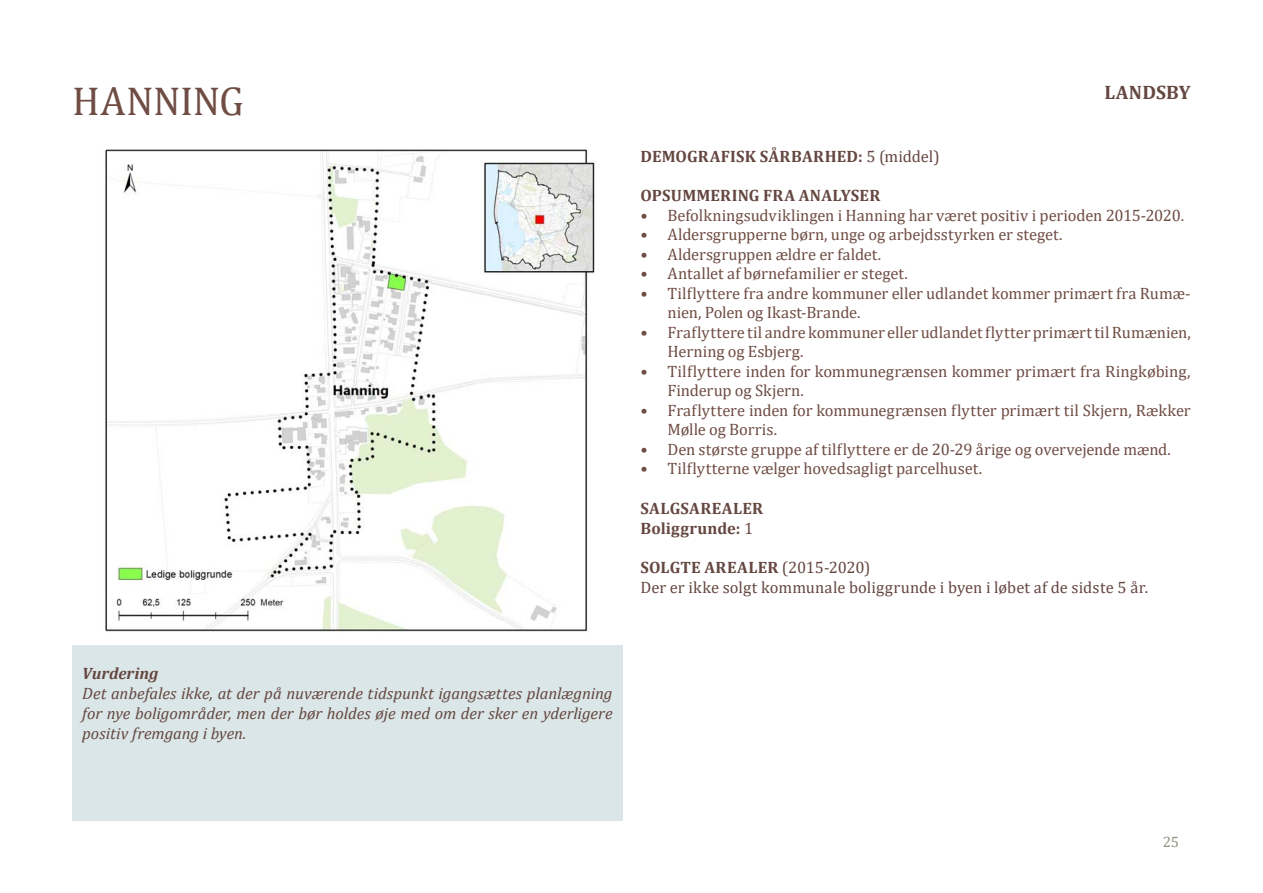
<style>
.page{position:relative;width:1263px;height:893px;background:#fff}
.page>*{position:absolute;margin:0;border:0;box-sizing:border-box;transform-origin:0 0}
.Overskrift{font:40.5px "Cambria";letter-spacing:-.015em;color:#6f4d44}
.t1{font:700 19.5px "Cambria";letter-spacing:.01em;color:#654741}
.t2{font:16.5px/19.5px "Cambria";letter-spacing:-.005em;color:#6f4d44}
.t3{font:italic 16.5px/19.8px "Cambria";letter-spacing:-.005em;color:#654741;text-align:justify}
.t4{font:700 16.5px "Cambria";letter-spacing:.01em;color:#654741}
.t5{font:16.5px "Cambria";letter-spacing:.005em;color:#654741}
.t6{font:italic 700 16.5px "Cambria";color:#654741}
.t7{font:15px "Cambria";color:#8f9382}
.s1{font-weight:400}
</style>
<div class="page">
<div style="left:72px;top:645px;width:550px;height:176px;background:#dae6e7"></div>
<img style="left:105px;top:149px;width:490px;height:483px">
<p class="Overskrift" style="left:72px;top:77px;width:173px">HANNING</p>
<p class="t1" style="left:1104px;top:78px;width:88px">LANDSBY</p>
<p class="t6" style="left:82px;top:662px;width:78px">Vurdering</p>
<p class="t3" style="left:82px;top:683px;width:532px">Det anbefales ikke, at der på nuværende tidspunkt igangsættes planlægning for nye boligområder, men der bør holdes øje med om der sker en yderligere positiv fremgang i byen.</p>
<p class="t4" style="left:640px;top:144px;width:301px">DEMOGRAFISK SÅRBARHED: <span class="s1">5 (middel)</span></p>
<p class="t4" style="left:640px;top:184px;width:241px">OPSUMMERING FRA ANALYSER</p>
<p class="t2" style="left:640px;top:205px;width:545px">• Befolkningsudviklingen i Hanning har været positiv i perioden 2015-2020.</p>
<p class="t2" style="left:640px;top:225px;width:424px">• Aldersgrupperne børn, unge og arbejdsstyrken er steget.</p>
<p class="t2" style="left:640px;top:244px;width:242px">• Aldersgruppen ældre er faldet.</p>
<p class="t2" style="left:640px;top:264px;width:269px">• Antallet af børnefamilier er steget.</p>
<p class="t2" style="left:667px;top:283px;width:525px;text-indent:-27px">• Tilflyttere fra andre kommuner eller udlandet kommer primært fra Rumæ&shy;nien, Polen og Ikast-Brande.</p>
<p class="t2" style="left:667px;top:322px;width:525px;text-indent:-27px">• Fraflyttere til andre kommuner eller udlandet flytter primært til Rumænien,<br>Herning og Esbjerg.</p>
<p class="t2" style="left:667px;top:361px;width:525px;text-indent:-27px">• Tilflyttere inden for kommunegrænsen kommer primært fra Ringkøbing,<br>Finderup og Skjern.</p>
<p class="t2" style="left:667px;top:400px;width:525px;text-indent:-27px">• Fraflyttere inden for kommunegrænsen flytter primært til Skjern, Rækker<br>Mølle og Borris.</p>
<p class="t2" style="left:640px;top:439px;width:532px">• Den største gruppe af tilflyttere er de 20-29 årige og overvejende mænd.</p>
<p class="t2" style="left:640px;top:459px;width:343px">• Tilflytterne vælger hovedsagligt parcelhuset.</p>
<p class="t4" style="left:640px;top:497px;width:124px">SALGSAREALER</p>
<p class="t4" style="left:640px;top:516px;width:114px">Boliggrunde: <span class="s1">1</span></p>
<p class="t4" style="left:640px;top:556px;width:231px">SOLGTE AREALER <span class="s1">(2015-2020)</span></p>
<p class="t5" style="left:640px;top:578px;width:509px">Der er ikke solgt kommunale boliggrunde i byen i løbet af de sidste 5 år.</p>
<p class="t7" style="left:1163px;top:833px;width:18px">25</p>
</div>
